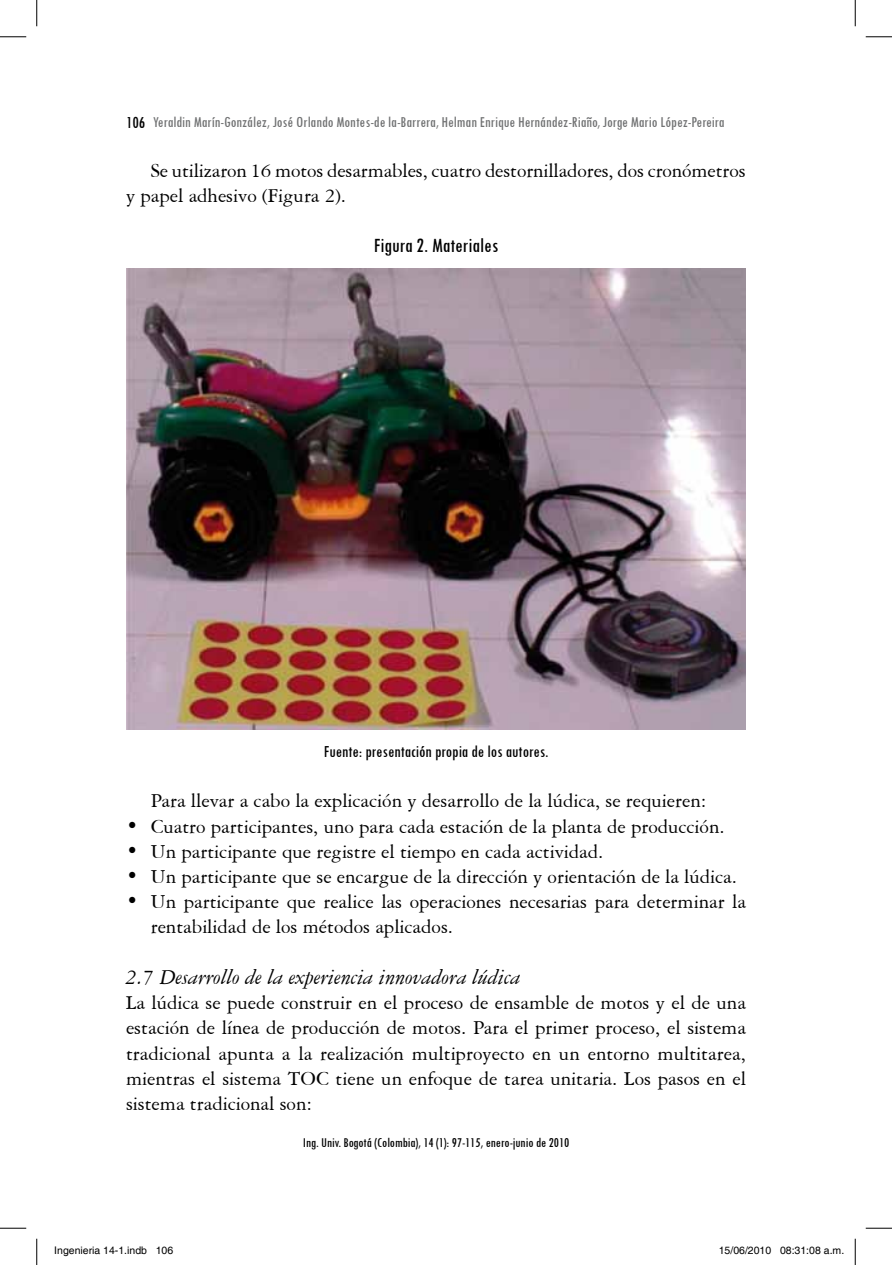
<style>
.page{position:relative;width:892px;height:1265px;background:#fff}
.page>*{position:absolute;margin:0;border:0;box-sizing:border-box;transform-origin:0 0}
.t1{font:italic 22.75px "American Garamond BT";color:#000}
.t2{font:21px/25.2px "American Garamond BT";color:#000}
.t3{font:condensed 21px "Tw Cen";color:#000}
.t4{font:condensed 17.5px "Tw Cen";color:#000}
.t5{font:condensed 15.75px "Tw Cen";color:#707172}
.t6{font:condensed 14px "Tw Cen";color:#000}
.t7{font:10.5px "Helvetica";color:#000}
.s1{font-size:17.5px;color:#000}
</style>
<div class="page">
<img style="left:126px;top:269px;width:620px;height:460px">
<svg style="left:0;top:36px;width:26px;height:1px"></svg>
<svg style="left:866px;top:36px;width:26px;height:1px"></svg>
<svg style="left:0;top:1227px;width:26px;height:1px"></svg>
<svg style="left:866px;top:1227px;width:26px;height:1px"></svg>
<svg style="left:36px;top:0;width:1px;height:26px"></svg>
<svg style="left:36px;top:1238px;width:1px;height:26px"></svg>
<svg style="left:855px;top:0;width:1px;height:26px"></svg>
<svg style="left:855px;top:1238px;width:1px;height:26px"></svg>
<p class="t5" style="left:126px;top:113px;width:600px"><span class="s1">106</span> Yeraldin Marín-González, José Orlando Montes-de la-Barrera, Helman Enrique Hernández-Riaño, Jorge Mario López-Pereira</p>
<p class="t2" style="left:126px;top:157px;width:621px;text-indent:25px">Se utilizaron 16 motos desarmables, cuatro destornilladores, dos cronómetros y papel adhesivo (Figura 2).</p>
<p class="t3" style="left:374px;top:233px;width:126px">Figura 2. Materiales</p>
<p class="t4" style="left:324px;top:740px;width:226px">Fuente: presentación propia de los autores.</p>
<p class="t2" style="left:151px;top:787px;width:557px">Para llevar a cabo la explicación y desarrollo de la lúdica, se requieren:</p>
<p class="t2" style="left:126px;top:812px;width:600px">• Cuatro participantes, uno para cada estación de la planta de producción.</p>
<p class="t2" style="left:126px;top:838px;width:479px">• Un participante que registre el tiempo en cada actividad.</p>
<p class="t2" style="left:126px;top:863px;width:613px">• Un participante que se encargue de la dirección y orientación de la lúdica.</p>
<p class="t2" style="left:151px;top:888px;width:597px;text-indent:-25px">• Un participante que realice las operaciones necesarias para determinar la rentabilidad de los métodos aplicados.</p>
<p class="t1" style="left:126px;top:963px;width:396px">2.7 Desarrollo de la experiencia innovadora lúdica</p>
<p class="t2" style="left:126px;top:989px;width:622px;text-align:justify">La lúdica se puede construir en el proceso de ensamble de motos y el de una estación de línea de producción de motos. Para el primer proceso, el sistema tradicional apunta a la realización multiproyecto en un entorno multitarea, mientras el sistema TOC tiene un enfoque de tarea unitaria. Los pasos en el sistema tradicional son:</p>
<p class="t6" style="left:303px;top:1133px;width:268px">Ing. Univ. Bogotá (Colombia), 14 (1): 97-115, enero-junio de 2010</p>
<p class="t7" style="left:54px;top:1244px;width:121px">Ingenieria 14-1.indb 106</p>
<p class="t7" style="left:719px;top:1244px;width:127px">15/06/2010 08:31:08 a.m.</p>
</div>
